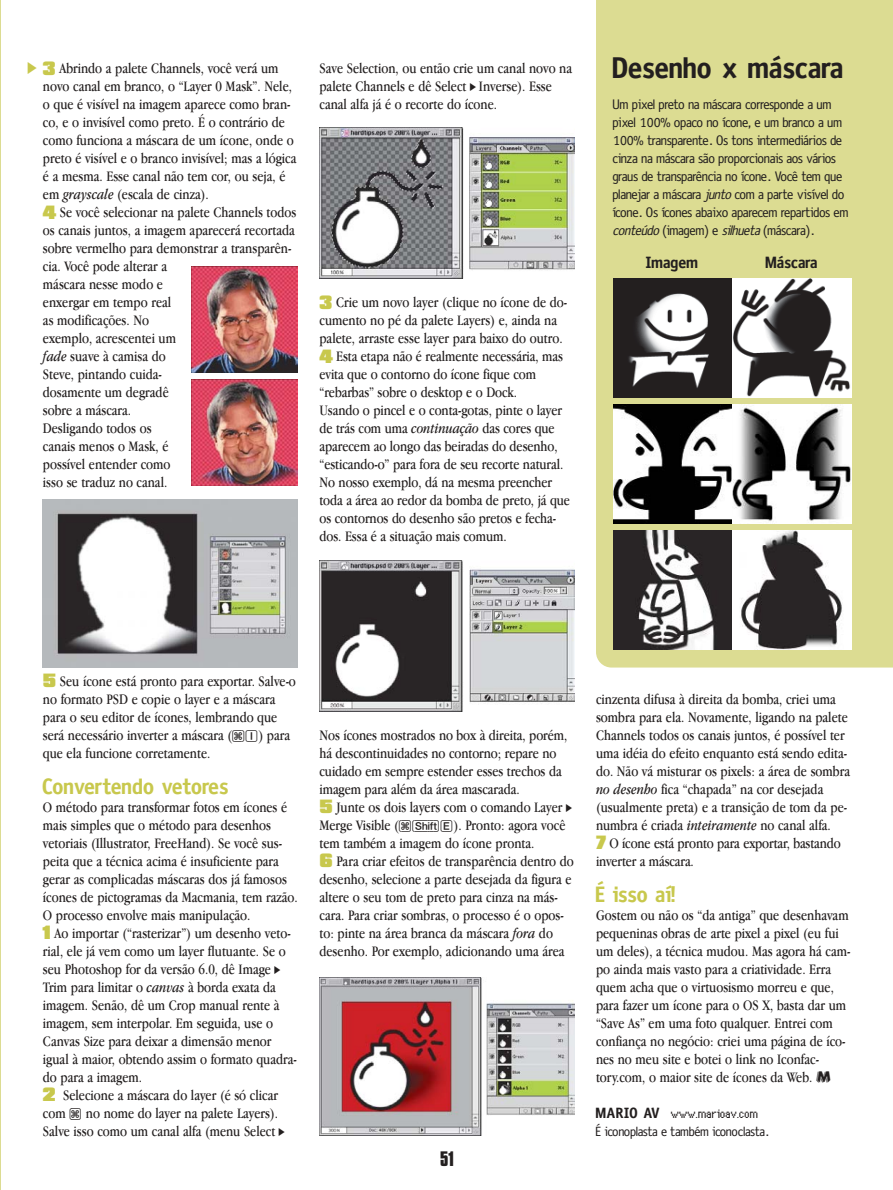
<style>
.page{position:relative;width:893px;height:1190px;background:#fff}
.page>*{position:absolute;margin:0;border:0;box-sizing:border-box;transform-origin:0 0}
.t1{font:700 30.15px "Obscena";color:#231f1f}
.t2{font:700 22.5px "Obscena";color:#c8c84d}
.t3{font:21px "Obscena";color:#c8c84d}
.t4{font:700 18px "Compacta BT";color:#231f1f}
.t5{font:700 16.5px "Obscena";color:#231f1f}
.t6{font:15px/18px "Macmania Garamond Normal";color:#231f1f}
.t7{font:13.95px/18px "Obscena";color:#231f1f}
.t8{font:13.5px "Obscena";color:#231f1f}
.t9{font:13.5px "Genoveva";color:#231f1f}
.s1{font-family:"Compacta BT";font-weight:900;font-size:16.5px;color:#c8c84d}
.s2{font-style:italic}
.s3{font-family:"Obscena";font-size:13.95px}
.s4{font-family:"Teclado Magnetico"}
.s5{font-family:"Obscena";font-weight:700;font-size:15px}
</style>
<div class="page">
<hr style="left:0;top:0;width:1px;height:1190px;background:#dcdc92">
<div style="left:596px;top:0;width:296px;height:667px;background:#dcdc92"></div>
<img style="left:613px;top:278px;width:237px;height:119px">
<img style="left:613px;top:404px;width:237px;height:119px">
<img style="left:613px;top:530px;width:237px;height:119px">
<img style="left:43px;top:500px;width:255px;height:167px">
<img style="left:192px;top:267px;width:106px;height:106px">
<img style="left:192px;top:379px;width:106px;height:106px">
<img style="left:319px;top:560px;width:256px;height:151px">
<img style="left:319px;top:127px;width:255px;height:152px">
<img style="left:319px;top:977px;width:255px;height:158px">
<p class="t6" style="left:43px;top:61px;width:237px"><span class="s1">3</span> Abrindo a palete Channels, você verá um</p>
<h1 class="t1" style="left:613px;top:57px;width:233px">Desenho x máscara</h1>
<p class="t6" style="left:43px;top:79px;width:255px">novo canal em branco, o “Layer 0 Mask”. Nele, o que é visível na imagem aparece como bran&shy;co, e o invisível como preto. É o contrário de como funciona a máscara de um ícone, onde o preto é visível e o branco invisível; mas a lógica é a mesma. Esse canal não tem cor, ou seja, é em <span class="s2">grayscale</span> (escala de cinza).<br><span class="s1">4</span> Se você selecionar na palete Channels todos os canais juntos, a imagem aparecerá recortada sobre vermelho para demonstrar a transparên&shy;cia. Você pode alterar a<br>máscara nesse modo e<br>enxergar em tempo real<br>as modificações. No<br>exemplo, acrescentei um<br><span class="s2">fade</span> suave à camisa do<br>Steve, pintando cuida-<br>dosamente um degradê<br>sobre a máscara.<br>Desligando todos os<br>canais menos o Mask, é<br>possível entender como<br>isso se traduz no canal.</p>
<h3 class="t3" style="left:28px;top:60px;width:9px">¡</h3>
<p class="t6" style="left:319px;top:61px;width:254px">Save Selection, ou então crie um canal novo na palete Channels e dê Select <span class="s3">¡</span> Inverse). Esse canal alfa já é o recorte do ícone.</p>
<p class="t7" style="left:613px;top:97px;width:237px">Um pixel preto na máscara corresponde a um pixel 100% opaco no ícone, e um branco a um 100% transparente. Os tons intermediários de cinza na máscara são proporcionais aos vários graus de transparência no ícone. Você tem que planejar a máscara <span class="s2">junto</span>com a parte visível do ícone. Os ícones abaixo aparecem repartidos em <span class="s2">conteúdo</span>(imagem) e <span class="s2">silhueta</span>(máscara).</p>
<p class="t5" style="left:646px;top:257px;width:54px">Imagem</p>
<p class="t5" style="left:765px;top:257px;width:54px">Máscara</p>
<p class="t6" style="left:319px;top:295px;width:252px"><span class="s1">3</span> Crie um novo layer (clique no ícone de do&shy;cumento no pé da palete Layers) e, ainda na palete, arraste esse layer para baixo do outro.<br><span class="s1">4</span> Esta etapa não é realmente necessária, mas evita que o contorno do ícone fique com “rebarbas” sobre o desktop e o Dock.<br>Usando o pincel e o conta-gotas, pinte o layer de trás com uma <span class="s2">continuação</span> das cores que aparecem ao longo das beiradas do desenho, “esticando-o” para fora de seu recorte natural.<br>No nosso exemplo, dá na mesma preencher toda a área ao redor da bomba de preto, já que os contornos do desenho são pretos e fecha&shy;dos. Essa é a situação mais comum.</p>
<p class="t6" style="left:43px;top:673px;width:254px"><span class="s1">5</span> Seu ícone está pronto para exportar. Salve-o no formato PSD e copie o layer e a máscara para o seu editor de ícones, lembrando que será necessário inverter a máscara (<span class="s4">[Ω][I]</span>) para que ela funcione corretamente.</p>
<h2 class="t2" style="left:43px;top:778px;width:187px">Convertendo vetores</h2>
<p class="t6" style="left:43px;top:799px;width:256px">O método para transformar fotos em ícones é mais simples que o método para desenhos vetoriais (Illustrator, FreeHand). Se você sus&shy;peita que a técnica acima é insuficiente para gerar as complicadas máscaras dos já famosos ícones de pictogramas da Macmania, tem razão.<br>O processo envolve mais manipulação.<br><span class="s1">1</span> Ao importar (“rasterizar”) um desenho veto&shy;rial, ele já vem como um layer flutuante. Se o seu Photoshop for da versão 6.0, dê Image <span class="s3">¡ </span>Trim para limitar o <span class="s2">canvas</span> à borda exata da imagem. Senão, dê um Crop manual rente à imagem, sem interpolar. Em seguida, use o Canvas Size para deixar a dimensão menor igual à maior, obtendo assim o formato quadra&shy;do para a imagem.<br><span class="s1">2</span> Selecione a máscara do layer (é só clicar com <span class="s4">[Ω]</span> no nome do layer na palete Layers).<br>Salve isso como um canal alfa (menu Select <span class="s3">¡</span></p>
<p class="t6" style="left:319px;top:727px;width:256px">Nos ícones mostrados no box à direita, porém, há descontinuidades no contorno; repare no cuidado em sempre estender esses trechos da imagem para além da área mascarada.<br><span class="s1">5</span> Junte os dois layers com o comando Layer <span class="s3">¡ </span>Merge Visible (<span class="s4">[Ω][Shift][E]</span>). Pronto: agora você tem também a imagem do ícone pronta.<br><span class="s1">6</span> Para criar efeitos de transparência dentro do desenho, selecione a parte desejada da figura e altere o seu tom de preto para cinza na más&shy;cara. Para criar sombras, o processo é o opos&shy;to: pinte na área branca da máscara <span class="s2">fora</span> do desenho. Por exemplo, adicionando uma área</p>
<p class="t4" style="left:440px;top:1150px;width:15px">51</p>
<p class="t6" style="left:596px;top:691px;width:255px">cinzenta difusa à direita da bomba, criei uma sombra para ela. Novamente, ligando na palete Channels todos os canais juntos, é possível ter uma idéia do efeito enquanto está sendo edita&shy;do. Não vá misturar os pixels: a área de sombra <span class="s2">no desenho</span> fica “chapada” na cor desejada (usualmente preta) e a transição de tom da pe&shy;numbra é criada <span class="s2">inteiramente</span> no canal alfa.<br><span class="s1">7</span> O ícone está pronto para exportar, bastando inverter a máscara.</p>
<h2 class="t2" style="left:596px;top:886px;width:81px">É isso aí!</h2>
<p class="t6" style="left:596px;top:907px;width:256px">Gostem ou não os “da antiga” que desenhavam pequeninas obras de arte pixel a pixel (eu fui um deles), a técnica mudou. Mas agora há cam&shy;po ainda mais vasto para a criatividade. Erra quem acha que o virtuosismo morreu e que, para fazer um ícone para o OS X, basta dar um “Save As” em uma foto qualquer. Entrei com confiança no negócio: criei uma página de íco&shy;nes no meu site e botei o link no Iconfac&shy;tory.com, o maior site de ícones da Web. µ</p>
<p class="t9" style="left:596px;top:1105px;width:164px"><span class="s5">MARIO AV</span> www.marioav.com</p>
<p class="t8" style="left:596px;top:1126px;width:175px">É iconoplasta e também iconoclasta.</p>
</div>
